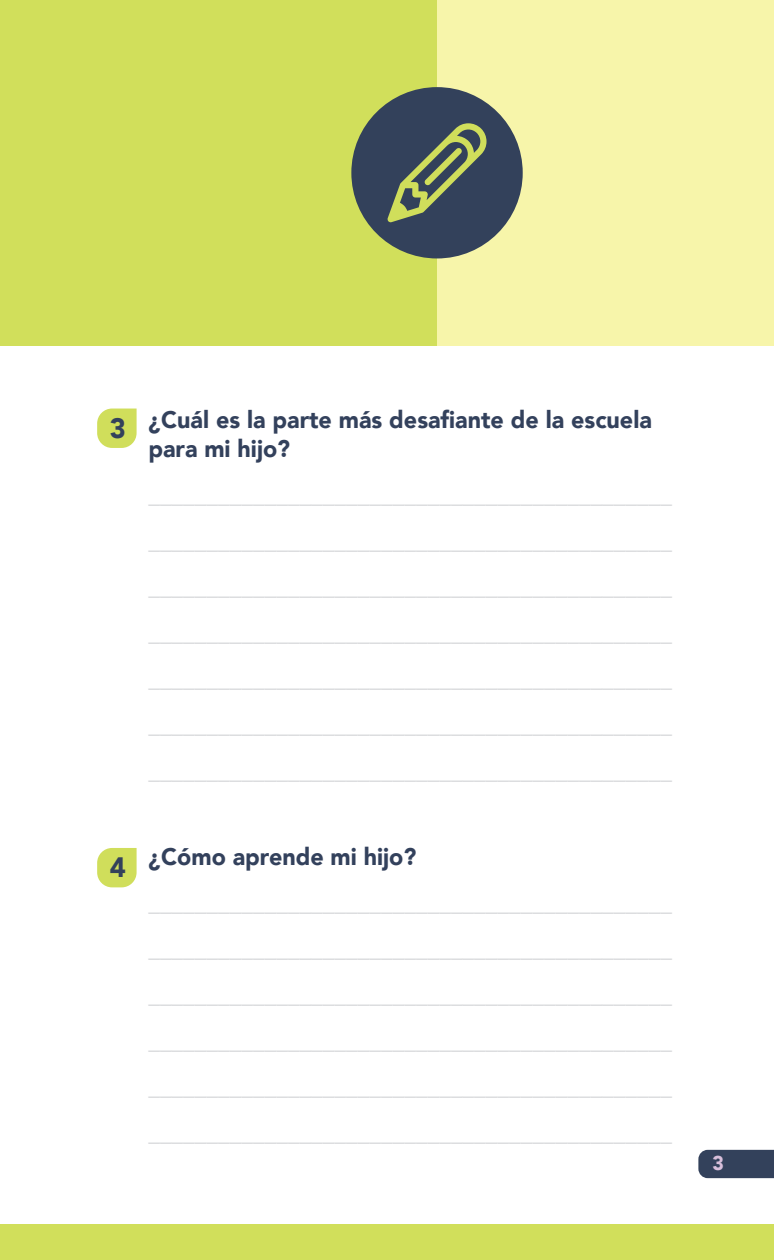
<style>
.page{position:relative;width:774px;height:1260px;background:#fff}
.page>*{position:absolute;margin:0;border:0;box-sizing:border-box;transform-origin:0 0}
.t1{font:900 28px "Avenir";color:#33415b}
.t2{font:24px/46px "Avenir";color:#dcdddf;text-align:justify}
.t3{font:900 24px/28.8px "Avenir";color:#33415c}
.t4{font:900 20px "Avenir";color:#d8bfdb}
</style>
<div class="page">
<div style="left:0;top:0;width:774px;height:346px;background:#d1df5b"></div>
<div style="left:0;top:1224px;width:774px;height:36px;background:#d1df5b"></div>
<svg style="left:97px;top:409px;width:40px;height:39px;background:#d4e16c"></svg>
<svg style="left:97px;top:848px;width:40px;height:39px;background:#d4e16b"></svg>
<div style="left:437px;top:0;width:337px;height:346px;background:#f7f5aa"></div>
<div style="left:351px;top:87px;width:172px;height:171px;background:#33415b;border-radius:50%"></div>
<svg style="left:387px;top:123px;width:100px;height:99px"></svg>
<div style="left:698px;top:1150px;width:76px;height:28px;background:#33415b"></div>
<p class="t1" style="left:110px;top:404px;width:18px">3</p>
<p class="t3" style="left:148px;top:405px;width:505px">¿Cuál es la parte más desafiante de la escuela para mi hijo?</p>
<p class="t2" style="left:148px;top:471px;width:525px">_____________________________________________ _____________________________________________ _____________________________________________ _____________________________________________ _____________________________________________ _____________________________________________ _____________________________________________</p>
<p class="t1" style="left:110px;top:843px;width:18px">4</p>
<p class="t3" style="left:148px;top:842px;width:270px">¿Cómo aprende mi hijo?</p>
<p class="t2" style="left:148px;top:879px;width:525px">_____________________________________________ _____________________________________________ _____________________________________________ _____________________________________________ _____________________________________________ _____________________________________________</p>
<p class="t4" style="left:712px;top:1146px;width:13px">3</p>
</div>
